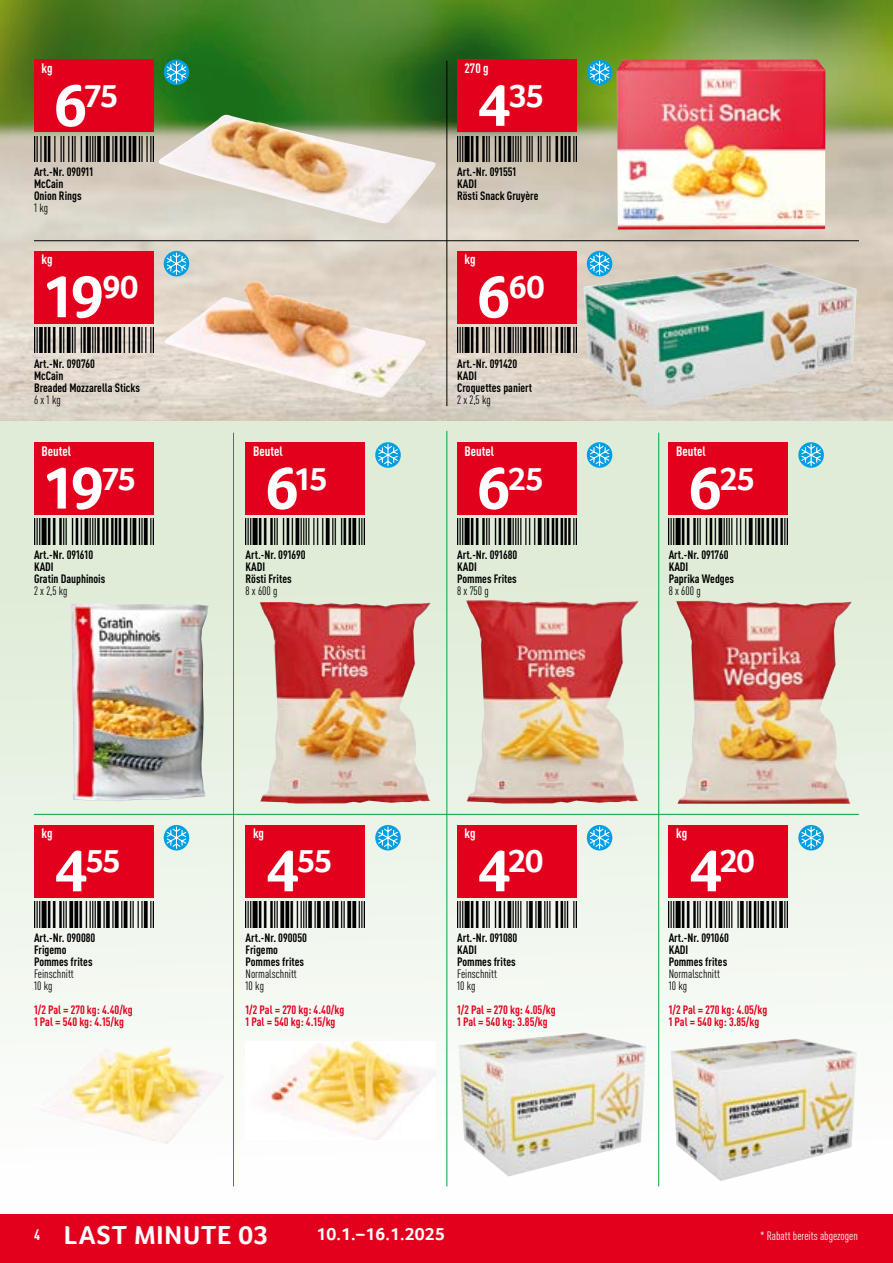
<style>
.page{position:relative;width:893px;height:1263px;background:#fff}
.page>*{position:absolute;margin:0;border:0;box-sizing:border-box;transform-origin:0 0}
.Preis_weiss{font:700 61.5px "Transgourmet";color:#fff}
.Preis_weiss-2{font:700 33.3px "Transgourmet";letter-spacing:-.035em;color:#fff}
.t1{font:700 26.7px "Transgourmet";letter-spacing:.035em;color:#fff}
.t2{font:700 18px "Transgourmet";letter-spacing:.01em;color:#fff}
.Unit_weiss{font:700 condensed 13.5px "DINOT";color:#fff}
.t3{font:700 condensed 12px/12px "DINOT";color:#000}
.t4{font:700 condensed 12px "DINOT";color:#e3001d}
.t5{font:condensed 12px "DINOT";color:#000}
.t6{font:condensed 12px "DINOT";color:#fff}
.s1{font-size:61.5px}
.s2{font-family:"DINOT";font-stretch:condensed;font-size:15px}
</style>
<div class="page">
<div style="left:0;top:1214px;width:893px;height:49px;background:#e3001d"></div>
<div style="left:0;top:414px;width:893px;height:804px;background:linear-gradient(to bottom,#d8e9d1,#fefafb)"></div>
<img style="left:0;top:0;width:893px;height:421px">
<hr style="left:34px;top:240px;width:825px;height:1px;background:#000">
<hr style="left:446px;top:431px;width:1px;height:755px;background:#05a535">
<hr style="left:34px;top:814px;width:825px;height:1px;background:#05a535">
<hr style="left:446px;top:61px;width:1px;height:345px;background:#000">
<img style="left:158px;top:115px;width:278px;height:108px">
<img style="left:617px;top:60px;width:208px;height:170px">
<img style="left:70px;top:603px;width:139px;height:198px">
<img style="left:259px;top:602px;width:172px;height:201px">
<img style="left:466px;top:600px;width:173px;height:203px">
<img style="left:676px;top:601px;width:176px;height:203px">
<img style="left:34px;top:1046px;width:190px;height:98px">
<img style="left:246px;top:1042px;width:190px;height:98px">
<img style="left:458px;top:1032px;width:188px;height:145px">
<img style="left:671px;top:1038px;width:186px;height:143px">
<img style="left:165px;top:281px;width:261px;height:117px">
<img style="left:584px;top:263px;width:273px;height:145px">
<div style="left:34px;top:60px;width:119px;height:72px;background:#e3001d"></div>
<div style="left:164px;top:60px;width:25px;height:25px;background:#009ee3;border-radius:50%"></div>
<svg style="left:166px;top:60px;width:21px;height:24px"></svg>
<img style="left:34px;top:136px;width:119px;height:26px">
<div style="left:457px;top:60px;width:119px;height:72px;background:#e3001d"></div>
<div style="left:587px;top:60px;width:25px;height:25px;background:#009ee3;border-radius:50%"></div>
<svg style="left:589px;top:60px;width:21px;height:24px"></svg>
<img style="left:457px;top:136px;width:119px;height:26px">
<div style="left:34px;top:442px;width:119px;height:72px;background:#e3001d"></div>
<img style="left:34px;top:519px;width:119px;height:25px">
<div style="left:246px;top:442px;width:119px;height:72px;background:#e3001d"></div>
<svg style="left:375px;top:442px;width:26px;height:26px"></svg>
<svg style="left:377px;top:443px;width:22px;height:24px"></svg>
<img style="left:246px;top:519px;width:119px;height:25px">
<div style="left:457px;top:442px;width:119px;height:72px;background:#e3001d"></div>
<div style="left:587px;top:442px;width:25px;height:26px;background:#009ee3;border-radius:50%"></div>
<svg style="left:589px;top:443px;width:21px;height:24px"></svg>
<img style="left:457px;top:519px;width:119px;height:25px">
<div style="left:669px;top:442px;width:119px;height:72px;background:#e3001d"></div>
<svg style="left:798px;top:442px;width:26px;height:26px"></svg>
<svg style="left:800px;top:443px;width:22px;height:24px"></svg>
<img style="left:669px;top:519px;width:119px;height:25px">
<div style="left:34px;top:825px;width:119px;height:72px;background:#e3001d"></div>
<div style="left:164px;top:825px;width:25px;height:25px;background:#009ee3;border-radius:50%"></div>
<svg style="left:166px;top:826px;width:21px;height:23px"></svg>
<img style="left:34px;top:901px;width:119px;height:26px">
<div style="left:246px;top:825px;width:119px;height:72px;background:#e3001d"></div>
<svg style="left:375px;top:825px;width:26px;height:25px"></svg>
<svg style="left:377px;top:826px;width:22px;height:23px"></svg>
<img style="left:246px;top:901px;width:119px;height:26px">
<div style="left:457px;top:825px;width:119px;height:72px;background:#e3001d"></div>
<div style="left:587px;top:825px;width:25px;height:25px;background:#009ee3;border-radius:50%"></div>
<svg style="left:589px;top:826px;width:21px;height:23px"></svg>
<img style="left:457px;top:901px;width:119px;height:26px">
<div style="left:669px;top:825px;width:119px;height:72px;background:#e3001d"></div>
<svg style="left:798px;top:825px;width:26px;height:25px"></svg>
<svg style="left:800px;top:826px;width:22px;height:23px"></svg>
<img style="left:669px;top:901px;width:119px;height:26px">
<div style="left:34px;top:251px;width:119px;height:72px;background:#e3001d"></div>
<div style="left:164px;top:251px;width:25px;height:25px;background:#009ee3;border-radius:50%"></div>
<svg style="left:166px;top:252px;width:21px;height:23px"></svg>
<img style="left:34px;top:327px;width:119px;height:26px">
<div style="left:457px;top:251px;width:119px;height:72px;background:#e3001d"></div>
<div style="left:587px;top:251px;width:25px;height:25px;background:#009ee3;border-radius:50%"></div>
<svg style="left:589px;top:252px;width:21px;height:23px"></svg>
<img style="left:457px;top:327px;width:119px;height:26px">
<hr style="left:233px;top:433px;width:1px;height:753px;background:#05a535">
<hr style="left:658px;top:433px;width:1px;height:753px;background:#05a535">
<p class="Unit_weiss" style="left:41px;top:60px;width:13px">kg</p>
<p class="Preis_weiss-2" style="left:54px;top:76px;width:66px"><span class="s1">6</span>75</p>
<p class="t3" style="left:34px;top:166px;width:61px">Art.-Nr. 090911</p>
<p class="t3" style="left:34px;top:178px;width:49px">McCain<br>Onion Rings</p>
<p class="t5" style="left:34px;top:201px;width:16px">1 kg</p>
<p class="Unit_weiss" style="left:41px;top:251px;width:13px">kg</p>
<p class="Preis_weiss" style="left:42px;top:260px;width:98px">19<sup>90</sup></p>
<p class="t3" style="left:34px;top:357px;width:63px">Art.-Nr. 090760</p>
<p class="t3" style="left:34px;top:369px;width:108px">McCain<br>Breaded Mozzarella Sticks</p>
<p class="t5" style="left:34px;top:392px;width:28px">6 x 1 kg</p>
<p class="Unit_weiss" style="left:41px;top:443px;width:31px">Beutel</p>
<p class="Preis_weiss" style="left:42px;top:451px;width:96px">19<sup>75</sup></p>
<p class="t3" style="left:34px;top:548px;width:61px">Art.-Nr. 091610</p>
<p class="t3" style="left:34px;top:560px;width:73px">KADI<br>Gratin Dauphinois</p>
<p class="t5" style="left:34px;top:584px;width:35px">2 x 2,5 kg</p>
<p class="Unit_weiss" style="left:41px;top:825px;width:13px">kg</p>
<p class="Preis_weiss-2" style="left:54px;top:841px;width:69px"><span class="s1">4</span>55</p>
<p class="t3" style="left:34px;top:931px;width:63px">Art.-Nr. 090080</p>
<p class="t3" style="left:34px;top:943px;width:60px">Frigemo<br>Pommes frites</p>
<p class="t5" style="left:34px;top:966px;width:41px">Feinschnitt</p>
<p class="t5" style="left:34px;top:978px;width:20px">10 kg</p>
<p class="t4" style="left:34px;top:1002px;width:100px">1/2 Pal = 270 kg: 4.40/kg</p>
<p class="t4" style="left:34px;top:1014px;width:91px">1 Pal = 540 kg: 4.15/kg</p>
<p class="Unit_weiss" style="left:253px;top:443px;width:31px">Beutel</p>
<p class="Preis_weiss-2" style="left:265px;top:459px;width:64px"><span class="s1">6</span>15</p>
<p class="t3" style="left:246px;top:548px;width:62px">Art.-Nr. 091690</p>
<p class="t3" style="left:246px;top:560px;width:48px">KADI<br>Rösti Frites</p>
<p class="t5" style="left:246px;top:584px;width:34px">8 x 600 g</p>
<p class="Unit_weiss" style="left:253px;top:825px;width:13px">kg</p>
<p class="Preis_weiss-2" style="left:265px;top:841px;width:69px"><span class="s1">4</span>55</p>
<p class="t3" style="left:246px;top:931px;width:63px">Art.-Nr. 090050</p>
<p class="t3" style="left:246px;top:943px;width:60px">Frigemo<br>Pommes frites</p>
<p class="t5" style="left:246px;top:966px;width:53px">Normalschnitt</p>
<p class="t5" style="left:246px;top:978px;width:20px">10 kg</p>
<p class="t4" style="left:246px;top:1002px;width:100px">1/2 Pal = 270 kg: 4.40/kg</p>
<p class="t4" style="left:246px;top:1014px;width:91px">1 Pal = 540 kg: 4.15/kg</p>
<p class="Unit_weiss" style="left:465px;top:60px;width:26px">270 g</p>
<p class="Preis_weiss-2" style="left:477px;top:76px;width:69px"><span class="s1">4</span>35</p>
<p class="t3" style="left:457px;top:166px;width:61px">Art.-Nr. 091551</p>
<p class="t3" style="left:457px;top:178px;width:83px">KADI<br>Rösti Snack Gruyère</p>
<p class="Unit_weiss" style="left:465px;top:251px;width:13px">kg</p>
<p class="Preis_weiss-2" style="left:477px;top:267px;width:69px"><span class="s1">6</span>60</p>
<p class="t3" style="left:457px;top:357px;width:62px">Art.-Nr. 091420</p>
<p class="t3" style="left:457px;top:369px;width:77px">KADI<br>Croquettes paniert</p>
<p class="t5" style="left:457px;top:392px;width:35px">2 x 2,5 kg</p>
<p class="Unit_weiss" style="left:465px;top:443px;width:31px">Beutel</p>
<p class="Preis_weiss-2" style="left:477px;top:459px;width:68px"><span class="s1">6</span>25</p>
<p class="t3" style="left:457px;top:548px;width:62px">Art.-Nr. 091680</p>
<p class="t3" style="left:457px;top:560px;width:61px">KADI<br>Pommes Frites</p>
<p class="t5" style="left:457px;top:584px;width:33px">8 x 750 g</p>
<p class="Unit_weiss" style="left:465px;top:825px;width:13px">kg</p>
<p class="Preis_weiss-2" style="left:477px;top:841px;width:68px"><span class="s1">4</span>20</p>
<p class="t3" style="left:457px;top:931px;width:62px">Art.-Nr. 091080</p>
<p class="t3" style="left:457px;top:943px;width:60px">KADI<br>Pommes frites</p>
<p class="t5" style="left:457px;top:966px;width:41px">Feinschnitt</p>
<p class="t5" style="left:457px;top:978px;width:20px">10 kg</p>
<p class="t4" style="left:457px;top:1002px;width:100px">1/2 Pal = 270 kg: 4.05/kg</p>
<p class="t4" style="left:457px;top:1014px;width:92px">1 Pal = 540 kg: 3.85/kg</p>
<p class="Unit_weiss" style="left:676px;top:443px;width:31px">Beutel</p>
<p class="Preis_weiss-2" style="left:688px;top:459px;width:68px"><span class="s1">6</span>25</p>
<p class="t3" style="left:669px;top:548px;width:62px">Art.-Nr. 091760</p>
<p class="t3" style="left:669px;top:560px;width:67px">KADI<br>Paprika Wedges</p>
<p class="t5" style="left:669px;top:584px;width:34px">8 x 600 g</p>
<p class="Unit_weiss" style="left:676px;top:825px;width:13px">kg</p>
<p class="Preis_weiss-2" style="left:688px;top:841px;width:68px"><span class="s1">4</span>20</p>
<p class="t3" style="left:669px;top:931px;width:62px">Art.-Nr. 091060</p>
<p class="t3" style="left:669px;top:943px;width:60px">KADI<br>Pommes frites</p>
<p class="t5" style="left:669px;top:966px;width:53px">Normalschnitt</p>
<p class="t5" style="left:669px;top:978px;width:20px">10 kg</p>
<p class="t4" style="left:669px;top:1002px;width:100px">1/2 Pal = 270 kg: 4.05/kg</p>
<p class="t4" style="left:669px;top:1014px;width:92px">1 Pal = 540 kg: 3.85/kg</p>
<p class="t1" style="left:34px;top:1220px;width:236px"><span class="s2">4</span> LAST MINUTE 03</p>
<p class="t2" style="left:316px;top:1224px;width:130px">10.1.–16.1.2025</p>
<p class="t6" style="left:760px;top:1229px;width:99px">* Rabatt bereits abgezogen</p>
</div>
